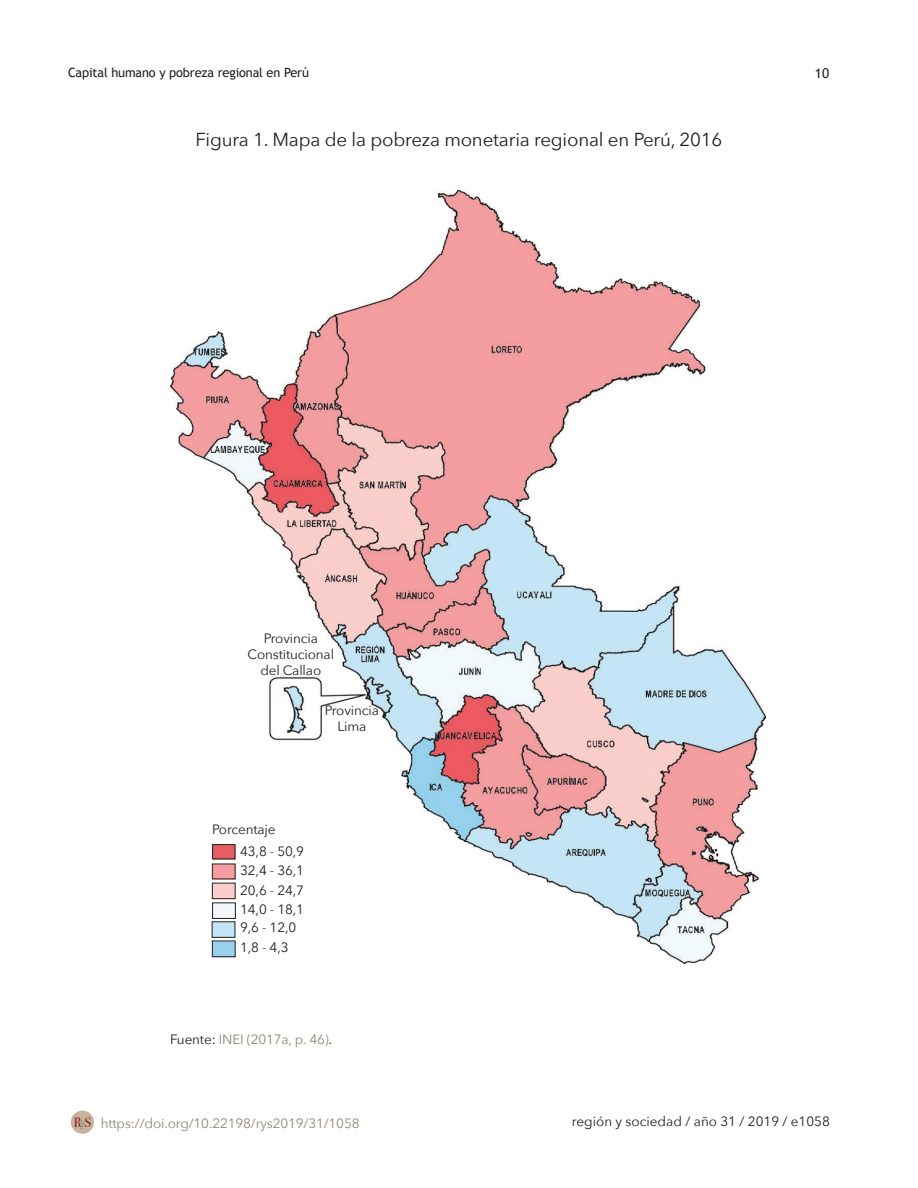
<style>
.page{position:relative;width:918px;height:1188px;background:#fff}
.page>*{position:absolute;margin:0;border:0;box-sizing:border-box;transform-origin:0 0}
.Título_de_figura{font:18.75px "Avenir Next";letter-spacing:-.01em;color:#231f20}
.fuente_figura{font:13.5px/16.2px "Avenir Next";letter-spacing:-.01em;color:#231f20;text-align:center}
.fuente_figura-2{font:13.5px "Avenir Next";letter-spacing:-.01em;color:#8e877a}
.t1{font:13.5px "Trebuchet MS";color:#231f20}
.t2{font:12.75px "Trebuchet MS";letter-spacing:-.01em;color:#231f20}
.s1{color:#231f20}
.s2{font-family:"Bodoni Svty Two ITCTT";color:#931924}
</style>
<div class="page">
<div style="left:71px;top:1111px;width:23px;height:23px;background:#c3b49b;border-radius:50%"></div>
<img style="left:170px;top:190px;width:595px;height:774px">
<div style="left:212px;top:844px;width:23px;height:15px;border:1px solid #231f20"></div>
<div style="left:212px;top:883px;width:23px;height:16px;border:1px solid #231f20"></div>
<div style="left:212px;top:903px;width:24px;height:16px;border:1px solid #231f20"></div>
<div style="left:212px;top:922px;width:23px;height:16px;border:1px solid #231f20"></div>
<div style="left:212px;top:941px;width:23px;height:16px;border:1px solid #231f20"></div>
<p class="t2" style="left:68px;top:65px;width:242px">Capital humano y pobreza regional en Perú</p>
<p class="t1" style="left:815px;top:65px;width:16px">10</p>
<p class="Título_de_figura" style="left:196px;top:124px;width:528px">Figura 1. Mapa de la pobreza monetaria regional en Perú, 2016</p>
<p class="fuente_figura" style="left:248px;top:629px;width:88px">Provincia<br>Constitucional</p>
<p class="fuente_figura" style="left:260px;top:662px;width:62px">del Callao</p>
<p class="fuente_figura" style="left:325px;top:702px;width:56px">Provincia</p>
<p class="fuente_figura" style="left:337px;top:718px;width:30px">Lima</p>
<p class="fuente_figura" style="left:212px;top:820px;width:65px">Porcentaje</p>
<p class="fuente_figura" style="left:240px;top:842px;width:65px">43,8 - 50,9</p>
<p class="fuente_figura" style="left:240px;top:862px;width:65px">32,4 - 36,1</p>
<p class="fuente_figura" style="left:240px;top:882px;width:65px">20,6 - 24,7</p>
<p class="fuente_figura" style="left:240px;top:901px;width:65px">14,0 - 18,1</p>
<p class="fuente_figura" style="left:240px;top:919px;width:58px">9,6 - 12,0</p>
<p class="fuente_figura" style="left:240px;top:939px;width:50px">1,8 - 4,3</p>
<p class="fuente_figura-2" style="left:170px;top:1028px;width:164px"><span class="s1">Fuente:</span> INEI (2017a, p. 46)<span class="s1">.</span></p>
<p class="fuente_figura-2" style="left:74px;top:1112px;width:287px"><span class="s2">R</span><sup>y</sup><span class="s2">S</span> https://doi.org/10.22198/rys2019/31/1058</p>
<p class="fuente_figura" style="left:572px;top:1113px;width:260px">región y sociedad / año 31 / 2019 / e1058</p>
</div>
